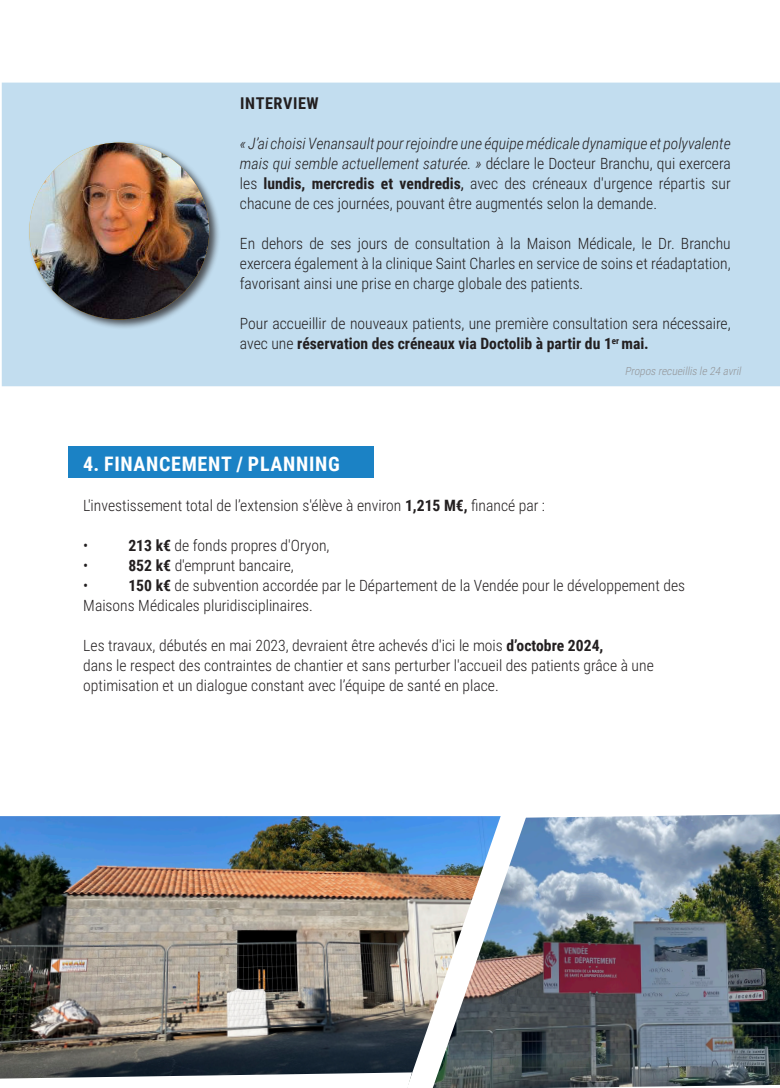
<style>
.page{position:relative;width:780px;height:1088px;background:#fff}
.page>*{position:absolute;margin:0;border:0;box-sizing:border-box;transform-origin:0 0}
.t1{font:700 20px "Roboto Condensed";letter-spacing:.035em;color:#fff}
.t2{font:700 16.25px "Roboto Condensed";letter-spacing:.035em;color:#231f20}
.t3{font:300 15.62px/20px "Roboto Condensed";color:#231f20}
.t4{font:italic 300 11.25px "Roboto Condensed";color:#939598}
.s1{font-style:italic}
.s2{font-weight:700}
.s3{font-weight:400}
</style>
<div class="page">
<div style="left:2px;top:83px;width:778px;height:303px;background:#c2ddef"></div>
<div style="left:69px;top:446px;width:305px;height:32px;background:#1b82c5"></div>
<div style="left:27px;top:140px;width:194px;height:190px;background:#231f20;opacity:.75"></div>
<img style="left:29px;top:143px;width:180px;height:176px">
<img style="left:529px;top:814px;width:251px;height:274px">
<img style="left:0;top:816px;width:407px;height:262px">
<img style="left:407px;top:816px;width:122px;height:272px">
<p class="t2" style="left:240px;top:92px;width:80px">INTERVIEW</p>
<p class="t3" style="left:240px;top:133px;width:492px;text-align:justify"><span class="s1">« J’ai choisi Venansault pour rejoindre une équipe médicale dynamique et polyvalente mais qui semble actuellement saturée. »</span> déclare le Docteur Branchu, qui exercera les <span class="s2">lundis, mercredis et vendredis</span><span class="s3">,</span> avec des créneaux d'urgence répartis sur chacune de ces journées, pouvant être augmentés selon la demande.</p>
<p class="t3" style="left:240px;top:233px;width:492px;text-align:justify">En dehors de ses jours de consultation à la Maison Médicale, le Dr. Branchu exercera également à la clinique Saint Charles en service de soins et réadaptation, favorisant ainsi une prise en charge globale des patients.</p>
<p class="t3" style="left:240px;top:313px;width:492px">Pour accueillir de nouveaux patients, une première consultation sera nécessaire, avec une <span class="s2">réservation des créneaux via Doctolib à partir du 1</span><sup>er</sup> <span class="s2">mai.</span></p>
<p class="t4" style="left:624px;top:363px;width:120px">Propos recueillis le 24 avril</p>
<p class="t1" style="left:83px;top:450px;width:258px">4. FINANCEMENT / PLANNING</p>
<p class="t3" style="left:83px;top:495px;width:463px">L'investissement total de l’extension s'élève à environ <span class="s2">1,215 M€,</span> financé par :</p>
<p class="t3" style="left:83px;top:535px;width:7px">•</p>
<p class="t3" style="left:128px;top:535px;width:203px"><span class="s2">213 k€</span> de fonds propres d'Oryon,</p>
<p class="t3" style="left:83px;top:555px;width:7px">•</p>
<p class="t3" style="left:128px;top:555px;width:167px"><span class="s2">852 k€</span> d'emprunt bancaire,</p>
<p class="t3" style="left:83px;top:575px;width:7px">•</p>
<p class="t3" style="left:83px;top:575px;width:603px;text-indent:45px"><span class="s2">150 k€</span> de subvention accordée par le Département de la Vendée pour le développement des<br>Maisons Médicales pluridisciplinaires.</p>
<p class="t3" style="left:83px;top:635px;width:521px">Les travaux, débutés en mai 2023, devraient être achevés d'ici le mois <span class="s2">d’octobre 2024,</span></p>
<p class="t3" style="left:83px;top:655px;width:572px">dans le respect des contraintes de chantier et sans perturber l'accueil des patients grâce à une optimisation et un dialogue constant avec l’équipe de santé en place.</p>
</div>
